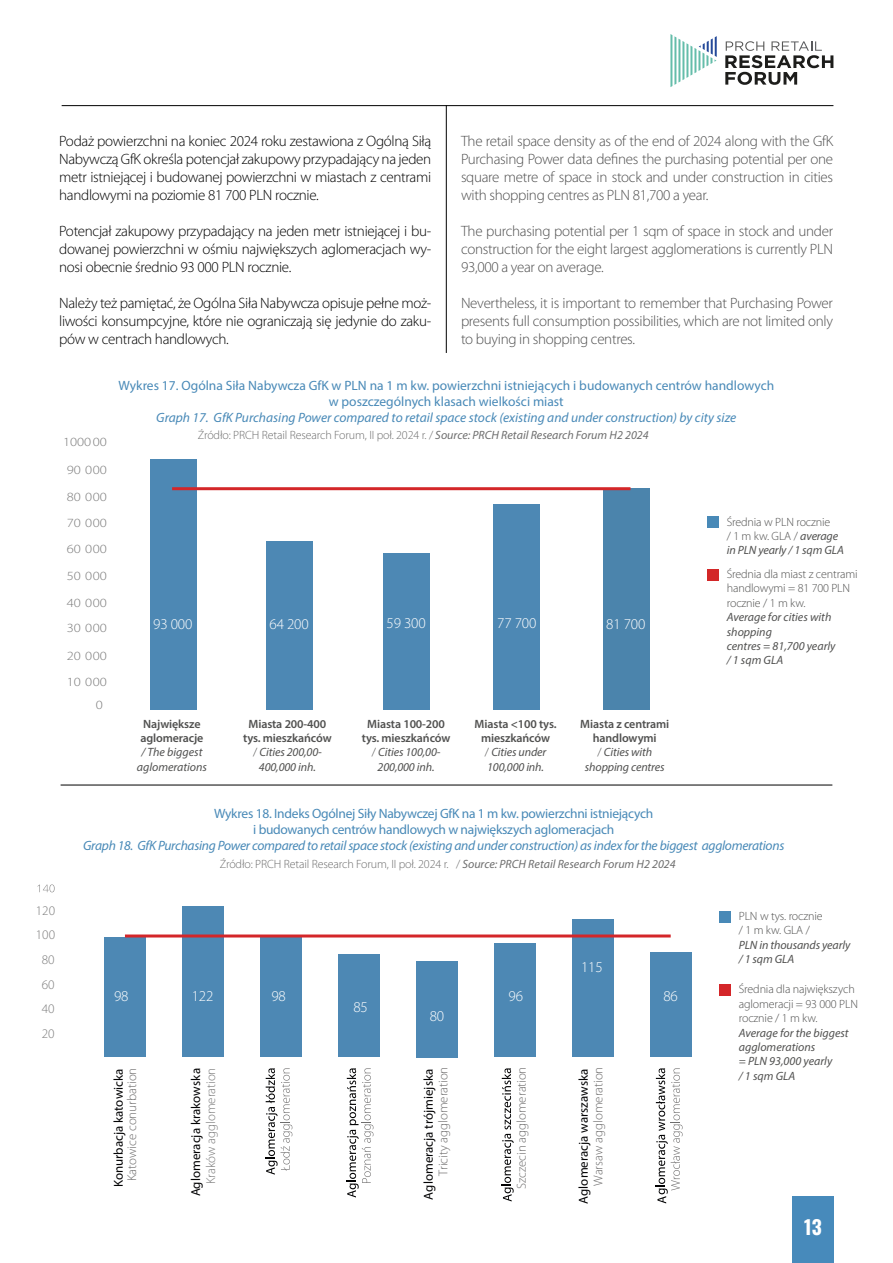
<style>
.page{position:relative;width:893px;height:1263px;background:#fff}
.page>*{position:absolute;margin:0;border:0;box-sizing:border-box;transform-origin:0 0}
.t1{font:700 19.5px "Oswald";color:#fff}
.t2{font:300 15px/18px "Myriad Pro";letter-spacing:-.02em;color:#000;text-align:justify}
.t3{font:300 15px "Myriad Pro";letter-spacing:-.01em;color:#fff}
.t4{font:13.5px/16.2px "Myriad Pro";letter-spacing:-.01em;color:#4889b7;text-align:center}
.t5{font:italic 13.5px "Myriad Pro";letter-spacing:-.02em;color:#4889b7}
.t6{font:italic 13.5px "Myriad Pro";color:#4889b7}
.t7{font:300 13.2px "Myriad Pro";color:#7b7b7b}
.t8{font:300 13.2px "Myriad Pro";color:#7c7b7b}
.t9{font:12.9px "Myriad Pro";color:#020203}
.t10{font:300 12.9px "Myriad Pro";color:#6e6d6d}
.t11{font:300 12.9px "Myriad Pro";color:#7b7b7b}
.t12{font:300 12.6px/22.5px "Myriad Pro";color:#7b7b7b;scale:1.15 1}
.t13{font:600 12px/14.4px "Myriad Pro";letter-spacing:-.01em;color:#515150;text-align:center}
.t14{font:300 12px/14.4px "Myriad Pro";letter-spacing:-.01em;color:#515150}
.t15{font:italic 12px/14.4px "Myriad Pro";color:#515150}
.t16{font:300 12px "Myriad Pro";letter-spacing:-.01em;color:#6e6e6e}
.s1{font-weight:400;font-style:italic}
.s2{font-weight:300}
</style>
<div class="page">
<hr style="left:62px;top:105px;width:771px;height:1px;background:#000">
<div style="left:792px;top:1196px;width:41px;height:67px;background:#478abb"></div>
<svg style="left:725px;top:41px;width:108px;height:44px"></svg>
<svg style="left:670px;top:34px;width:47px;height:53px"></svg>
<hr style="left:446px;top:105px;width:1px;height:248px;background:#000">
<div style="left:719px;top:911px;width:11px;height:11px;background:#4889b7"></div>
<div style="left:719px;top:984px;width:11px;height:12px;background:#d42629"></div>
<svg style="left:266px;top:1068px;width:26px;height:107px"></svg>
<svg style="left:347px;top:1068px;width:26px;height:129px"></svg>
<svg style="left:502px;top:1068px;width:12px;height:133px"></svg>
<svg style="left:656px;top:1068px;width:26px;height:135px"></svg>
<hr style="left:61px;top:785px;width:771px;height:1px;background:#000">
<div style="left:707px;top:517px;width:12px;height:11px;background:#4889b7"></div>
<div style="left:707px;top:569px;width:12px;height:11px;background:#d32728"></div>
<div style="left:603px;top:489px;width:47px;height:221px;background:#4b84ac"></div>
<svg style="left:37px;top:884px;width:18px;height:8px"></svg>
<div style="left:150px;top:459px;width:46px;height:251px;background:#4d88b4"></div>
<div style="left:266px;top:541px;width:47px;height:169px;background:#4d88b4"></div>
<div style="left:383px;top:553px;width:47px;height:157px;background:#4d88b4"></div>
<div style="left:493px;top:504px;width:47px;height:206px;background:#4d88b4"></div>
<hr style="left:172px;top:487px;width:458px;height:3px;background:#d42629">
<div style="left:650px;top:952px;width:41px;height:105px;background:#4d88b4"></div>
<div style="left:572px;top:919px;width:41px;height:138px;background:#4d88b4"></div>
<div style="left:495px;top:944px;width:41px;height:113px;background:#4d88b4"></div>
<div style="left:416px;top:961px;width:41px;height:96px;background:#4d88b4"></div>
<div style="left:339px;top:954px;width:41px;height:103px;background:#4d88b4"></div>
<div style="left:261px;top:937px;width:41px;height:120px;background:#4d88b4"></div>
<div style="left:183px;top:906px;width:41px;height:151px;background:#4d88b4"></div>
<div style="left:105px;top:937px;width:41px;height:120px;background:#4d88b4"></div>
<hr style="left:125px;top:934px;width:546px;height:3px;background:#d42629">
<p class="t2" style="left:59px;top:132px;width:374px">Podaż powierzchni na koniec 2024 roku zestawiona z Ogólną Siłą Nabywczą GfK określa potencjał zakupowy przypadający na jeden metr istniejącej i budowanej powierzchni w miastach z centrami handlowymi na poziomie 81 700 PLN rocznie.</p>
<p class="t2" style="left:59px;top:222px;width:374px">Potencjał zakupowy przypadający na jeden metr istniejącej i bu&shy;dowanej powierzchni w ośmiu największych aglomeracjach wy&shy;nosi obecnie średnio 93 000 PLN rocznie.</p>
<p class="t2" style="left:59px;top:294px;width:374px">Należy też pamiętać, że Ogólna Siła Nabywcza opisuje pełne moż&shy;liwości konsumpcyjne, które nie ograniczają się jedynie do zaku&shy;pów w centrach handlowych.</p>
<p class="t2" style="left:461px;top:132px;width:374px">The retail space density as of the end of 2024 along with the GfK Purchasing Power data defines the purchasing potential per one square metre of space in stock and under construction in cities with shopping centres as PLN 81,700 a year.</p>
<p class="t2" style="left:461px;top:222px;width:374px">The purchasing potential per 1 sqm of space in stock and under construction for the eight largest agglomerations is currently PLN 93,000 a year on average.</p>
<p class="t2" style="left:461px;top:294px;width:374px">Nevertheless, it is important to remember that Purchasing Power presents full consumption possibilities, which are not limited only to buying in shopping centres.</p>
<p class="t12" style="left:63px;top:431px;width:39px">1000 0</p>
<p class="t12" style="left:93px;top:431px;width:8px">0</p>
<p class="t12" style="left:67px;top:459px;width:36px">90 000</p>
<p class="t12" style="left:67px;top:486px;width:36px">80 000</p>
<p class="t12" style="left:67px;top:511px;width:36px">70 000</p>
<p class="t12" style="left:67px;top:538px;width:36px">60 000</p>
<p class="t12" style="left:67px;top:565px;width:36px">50 000</p>
<p class="t12" style="left:67px;top:591px;width:36px">40 000</p>
<p class="t12" style="left:67px;top:617px;width:36px">30 000</p>
<p class="t12" style="left:67px;top:645px;width:36px">20 000</p>
<p class="t12" style="left:96px;top:671px;width:11px;text-indent:-29px">10 000<br>0</p>
<p class="t4" style="left:118px;top:377px;width:657px">Wykres 17. Ogólna Siła Nabywcza GfK w PLN na 1 m kw. powierzchni istniejących i budowanych centrów handlowych w poszczególnych klasach wielkości miast</p>
<p class="t6" style="left:156px;top:409px;width:581px">Graph 17. GfK Purchasing Power compared to retail space stock (existing and under construction) by city size</p>
<p class="t16" style="left:198px;top:428px;width:452px">Źródło: PRCH Retail Research Forum, II poł. 2024 r. / <span class="s1">Source: PRCH Retail Research Forum H2 2024</span></p>
<p class="t3" style="left:153px;top:616px;width:41px">93 000</p>
<p class="t3" style="left:270px;top:616px;width:41px">64 200</p>
<p class="t3" style="left:387px;top:614px;width:41px">59 300</p>
<p class="t3" style="left:497px;top:614px;width:41px">77 700</p>
<p class="t3" style="left:270px;top:621px;width:41px">64 500</p>
<p class="t3" style="left:386px;top:621px;width:41px">59 700</p>
<p class="t3" style="left:606px;top:616px;width:41px">81 700</p>
<p class="t13" style="left:140px;top:716px;width:65px;text-align:left">Największe aglomeracje</p>
<p class="t15" style="left:137px;top:745px;width:72px;text-align:center">/ The biggest aglomerations</p>
<p class="t13" style="left:243px;top:716px;width:90px">Miasta 200-400 tys. mieszkańców <span class="s2">/</span> <span class="s1">Cities 200,00-<br>400,000 inh.</span></p>
<p class="t13" style="left:362px;top:716px;width:90px">Miasta 100-200 tys. mieszkańców <span class="s2">/</span> <span class="s1">Cities 100,00-<br>200,000 inh.</span></p>
<p class="t13" style="left:475px;top:716px;width:83px">Miasta &lt;100 tys. mieszkańców<br><span class="s2">/</span> <span class="s1">Cities under<br>100,000 inh.</span></p>
<p class="t13" style="left:580px;top:716px;width:90px">Miasta z centrami handlowymi<br><span class="s2">/</span> <span class="s1">Cities with shopping centres</span></p>
<p class="t14" style="left:727px;top:515px;width:119px">Średnia w PLN rocznie<br>/ 1 m kw. GLA / <span class="s1">average in PLN yearly / 1 sqm GLA</span></p>
<p class="t14" style="left:727px;top:567px;width:132px">Średnia dla miast z centrami handlowymi = 81 700 PLN rocznie / 1 m kw.</p>
<p class="t15" style="left:727px;top:610px;width:110px">Average for cities with shopping<br>centres = 81,700 yearly / 1 sqm GLA</p>
<p class="t4" style="left:214px;top:805px;width:441px">Wykres 18. Indeks Ogólnej Siły Nabywczej GfK na 1 m kw. powierzchni istniejących i budowanych centrów handlowych w największych aglomeracjach</p>
<p class="t5" style="left:83px;top:837px;width:703px">Graph 18. GfK Purchasing Power compared to retail space stock (existing and under construction) as index for the biggest agglomerations</p>
<p class="t7" style="left:36px;top:903px;width:21px">120</p>
<p class="t8" style="left:36px;top:928px;width:21px">100</p>
<p class="t7" style="left:42px;top:952px;width:14px">80</p>
<p class="t7" style="left:42px;top:977px;width:14px">60</p>
<p class="t7" style="left:42px;top:1002px;width:14px">40</p>
<p class="t7" style="left:42px;top:1026px;width:14px">20</p>
<p class="t16" style="left:220px;top:858px;width:457px">Źródło: PRCH Retail Research Forum, II poł. 2024 r. / <span class="s1">Source: PRCH Retail Research Forum H2 2024</span></p>
<p class="t3" style="left:114px;top:987px;width:16px">98</p>
<p class="t3" style="left:271px;top:987px;width:16px">98</p>
<p class="t3" style="left:192px;top:987px;width:23px">122</p>
<p class="t3" style="left:353px;top:999px;width:16px">85</p>
<p class="t3" style="left:430px;top:1008px;width:16px">80</p>
<p class="t3" style="left:581px;top:958px;width:23px">115</p>
<p class="t3" style="left:509px;top:987px;width:16px">96</p>
<p class="t3" style="left:663px;top:987px;width:16px">86</p>
<p class="t9" style="left:110px;top:1187px;width:120px;rotate:-90deg">Konurbacja katowicka</p>
<p class="t9" style="left:188px;top:1196px;width:130px;rotate:-90deg">Aglomeracja krakowska</p>
<p class="t11" style="left:204px;top:1184px;width:118px;rotate:-90deg">Kraków agglomeration</p>
<p class="t9" style="left:420px;top:1199px;width:132px;rotate:-90deg">Aglomeracja trójmiejska</p>
<p class="t10" style="left:436px;top:1176px;width:110px;rotate:-90deg">Tricity agglomeration</p>
<p class="t10" style="left:514px;top:1189px;width:123px;rotate:-90deg">Szczecin agglomeration</p>
<p class="t9" style="left:575px;top:1204px;width:136px;rotate:-90deg">Aglomeracja warszawska</p>
<p class="t10" style="left:591px;top:1186px;width:120px;rotate:-90deg">Warsaw agglomeration</p>
<p class="t10" style="left:125px;top:1181px;width:115px;rotate:-90deg">Katowice conurbation</p>
<p class="t14" style="left:739px;top:909px;width:85px">PLN w tys. rocznie / 1 m kw. GLA /</p>
<p class="t15" style="left:739px;top:937px;width:113px">PLN in thousands yearly / 1 sqm GLA</p>
<p class="t14" style="left:739px;top:982px;width:121px">Średnia dla największych aglomeracji = 93 000 PLN rocznie / 1 m kw.</p>
<p class="t15" style="left:739px;top:1025px;width:111px">Average for the biggest agglomerations<br>= PLN 93,000 yearly<br>/ 1 sqm GLA</p>
<h1 class="t1" style="left:804px;top:1217px;width:19px">13</h1>
</div>
